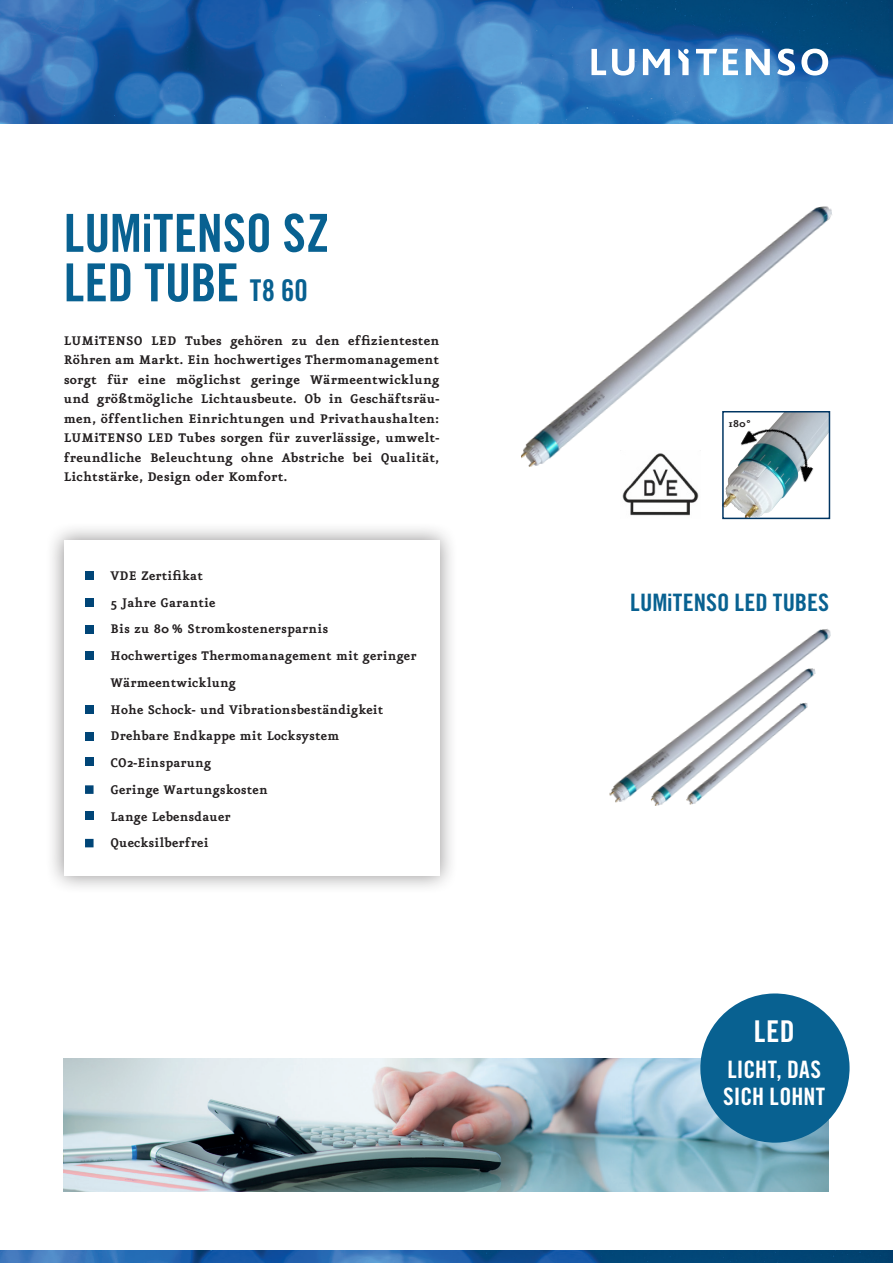
<style>
.page{position:relative;width:893px;height:1263px;background:#fff}
.page>*{position:absolute;margin:0;border:0;box-sizing:border-box;transform-origin:0 0}
.t1{font:52.5px/49.5px "Trade Gothic LT Std Bd Cn 20";letter-spacing:-.005em;color:#086191}
.t2{font:30px "Trade Gothic LT Std Bd Cn 20";color:#fff}
.t3{font:24px/27px "Trade Gothic LT Std Bd Cn 20";color:#fff}
.t4{font:24px "Trade Gothic LT Std Bd Cn 20";letter-spacing:.005em;color:#086191}
.t5{font:700 15px/26.7px "Eureka";letter-spacing:.01em;color:#231f20}
.t6{font:700 12px "Eureka";color:#231f20}
.s1{font-size:30px}
</style>
<div class="page">
<div style="left:45px;top:521px;width:413px;height:373px;background:#231f20;opacity:.5"></div>
<div style="left:64px;top:540px;width:375px;height:335px;background:#fff"></div>
<div style="left:85px;top:571px;width:9px;height:9px;background:#004577"></div>
<div style="left:85px;top:598px;width:9px;height:9px;background:#004577"></div>
<div style="left:85px;top:625px;width:9px;height:8px;background:#004577"></div>
<div style="left:85px;top:652px;width:9px;height:8px;background:#004577"></div>
<div style="left:85px;top:705px;width:9px;height:9px;background:#004577"></div>
<div style="left:85px;top:732px;width:9px;height:8px;background:#004577"></div>
<div style="left:85px;top:757px;width:9px;height:9px;background:#004577"></div>
<div style="left:85px;top:785px;width:9px;height:9px;background:#004577;border:2px solid #004577"></div>
<div style="left:85px;top:811px;width:9px;height:8px;background:#004577"></div>
<div style="left:85px;top:839px;width:9px;height:8px;background:#004577;border:2px solid #004577"></div>
<img style="left:0;top:1250px;width:893px;height:13px">
<img style="left:0;top:0;width:893px;height:123px">
<img style="left:622px;top:468px;width:68px;height:48px">
<img style="left:64px;top:1058px;width:765px;height:133px">
<svg style="left:700px;top:993px;width:150px;height:150px;background:#357ea5"></svg>
<img style="left:521px;top:206px;width:311px;height:262px">
<img style="left:609px;top:629px;width:222px;height:174px">
<img style="left:674px;top:702px;width:147px;height:103px">
<img style="left:690px;top:377px;width:142px;height:143px">
<svg style="left:591px;top:49px;width:15px;height:26px"></svg>
<svg style="left:612px;top:49px;width:23px;height:27px"></svg>
<svg style="left:643px;top:49px;width:27px;height:26px"></svg>
<svg style="left:696px;top:49px;width:21px;height:26px"></svg>
<svg style="left:723px;top:49px;width:15px;height:26px"></svg>
<svg style="left:746px;top:49px;width:24px;height:26px"></svg>
<svg style="left:777px;top:49px;width:18px;height:27px"></svg>
<svg style="left:801px;top:49px;width:27px;height:27px"></svg>
<svg style="left:678px;top:49px;width:11px;height:26px"></svg>
<h1 class="t1" style="left:64px;top:208px;width:267px">LUMiTENSO SZ<br>LED TUBE <span class="s1">T8 60</span></h1>
<p class="t5" style="left:64px;top:331px;width:377px;line-height:19.5px;text-align:justify">LUMiTENSO LED Tubes gehören zu den effizientesten Röhren am Markt. Ein hochwertiges Thermomanagement sorgt für eine möglichst geringe Wärmeentwicklung und größtmögliche Lichtausbeute. Ob in Geschäftsräu&shy;men, öffentlichen Einrichtungen und Privathaushalten:<br>LUMiTENSO LED Tubes sorgen für zuverlässige, umwelt&shy;freundliche Beleuchtung ohne Abstriche bei Qualität, Lichtstärke, Design oder Komfort.</p>
<p class="t5" style="left:111px;top:563px;width:308px">VDE Zertifikat<br>5 Jahre Garantie<br>Bis zu 80% Stromkostenersparnis<br>Hochwertiges Thermomanagement mit geringer<br>Wärmeentwicklung<br>Hohe Schock- und Vibrationsbeständigkeit<br>Drehbare Endkappe mit Locksystem<br>CO2-Einsparung<br>Geringe Wartungskosten<br>Lange Lebensdauer<br>Quecksilberfrei</p>
<p class="t6" style="left:728px;top:418px;width:24px">180°</p>
<h3 class="t4" style="left:630px;top:588px;width:200px">LUMiTENSO LED TUBES</h3>
<h2 class="t2" style="left:754px;top:1013px;width:42px">LED</h2>
<h3 class="t3" style="left:723px;top:1055px;width:104px">LICHT, DAS<br>SICH LOHNT</h3>
</div>
